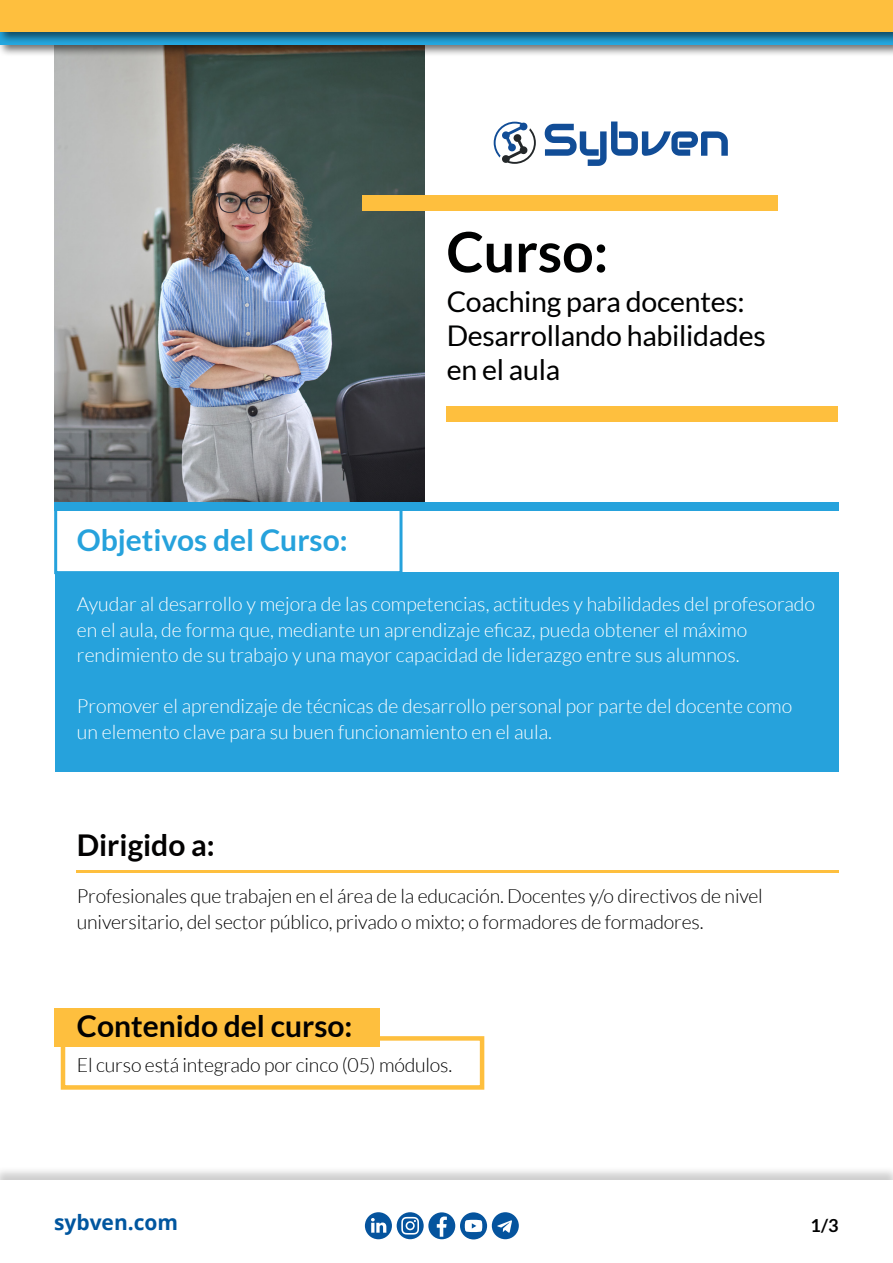
<style>
.page{position:relative;width:893px;height:1263px;background:#fff}
.page>*{position:absolute;margin:0;border:0;box-sizing:border-box;transform-origin:0 0}
.t1{font:700 55.5px "Lato";color:#000101}
.t2{font:700 30px "Lato";color:#020101}
.t3{font:700 30px "Lato";color:#26a2dc}
.t4{font:28.5px/34.2px "Lato";letter-spacing:-.01em;color:#000101}
.t5{font:700 21px "Open Sans";color:#00569f}
.t6{font:300 19.5px/25.5px "Lato";color:#fff}
.t7{font:300 19.5px/25.5px "Lato";letter-spacing:-.01em;color:#000101}
.t8{font:700 18px "Lato";color:#000101}
</style>
<div class="page">
<div style="left:55px;top:573px;width:783px;height:199px;background:#26a2dc"></div>
<div style="left:54px;top:490px;width:348px;height:84px;border:3px solid #26a2dc"></div>
<img style="left:54px;top:57px;width:370px;height:445px">
<hr style="left:77px;top:870px;width:762px;height:3px;background:#febf3e">
<div style="left:54px;top:1009px;width:325px;height:38px;background:#febf3e"></div>
<div style="left:61px;top:1036px;width:423px;height:54px;border:4px solid #febf3e"></div>
<div style="left:54px;top:502px;width:785px;height:9px;background:#26a2dc"></div>
<div style="left:0;top:22px;width:893px;height:35px;background:#000;opacity:.56"></div>
<div style="left:0;top:25px;width:893px;height:20px;background:#25a7df"></div>
<div style="left:0;top:0;width:893px;height:44px;background:#000;opacity:.56"></div>
<div style="left:0;top:1px;width:893px;height:31px;background:#febf3e"></div>
<div style="left:0;top:1166px;width:893px;height:97px;background:#000;opacity:.2"></div>
<div style="left:0;top:1180px;width:893px;height:83px;background:#fff"></div>
<svg style="left:365px;top:1212px;width:154px;height:27px"></svg>
<div style="left:362px;top:196px;width:415px;height:15px;background:#febf3e"></div>
<div style="left:446px;top:406px;width:392px;height:15px;background:#febf3e"></div>
<svg style="left:494px;top:122px;width:42px;height:42px"></svg>
<svg style="left:545px;top:122px;width:183px;height:44px"></svg>
<h2 class="t3" style="left:77px;top:523px;width:272px">Objetivos del Curso:</h2>
<h1 class="t1" style="left:446px;top:220px;width:163px">Curso:</h1>
<h3 class="t4" style="left:447px;top:284px;width:321px">Coaching para docentes:<br>Desarrollando habilidades en el aula</h3>
<p class="t6" style="left:77px;top:592px;width:740px">Ayudar al desarrollo y mejora de las competencias, actitudes y habilidades del profesorado en el aula, de forma que, mediante un aprendizaje eficaz, pueda obtener el máximo rendimiento de su trabajo y una mayor capacidad de liderazgo entre sus alumnos.</p>
<p class="t6" style="left:77px;top:694px;width:717px">Promover el aprendizaje de técnicas de desarrollo personal por parte del docente como un elemento clave para su buen funcionamiento en el aula.</p>
<h2 class="t2" style="left:77px;top:828px;width:140px">Dirigido a:</h2>
<p class="t7" style="left:77px;top:883px;width:687px">Profesionales que trabajen en el área de la educación. Docentes y/o directivos de nivel universitario, del sector público, privado o mixto; o formadores de formadores.</p>
<h2 class="t2" style="left:77px;top:1009px;width:277px">Contenido del curso:</h2>
<p class="t7" style="left:77px;top:1052px;width:377px">El curso está integrado por cinco (05) módulos.</p>
<p class="t5" style="left:54px;top:1208px;width:126px">sybven.com</p>
<p class="t8" style="left:811px;top:1215px;width:29px">1/3</p>
</div>
